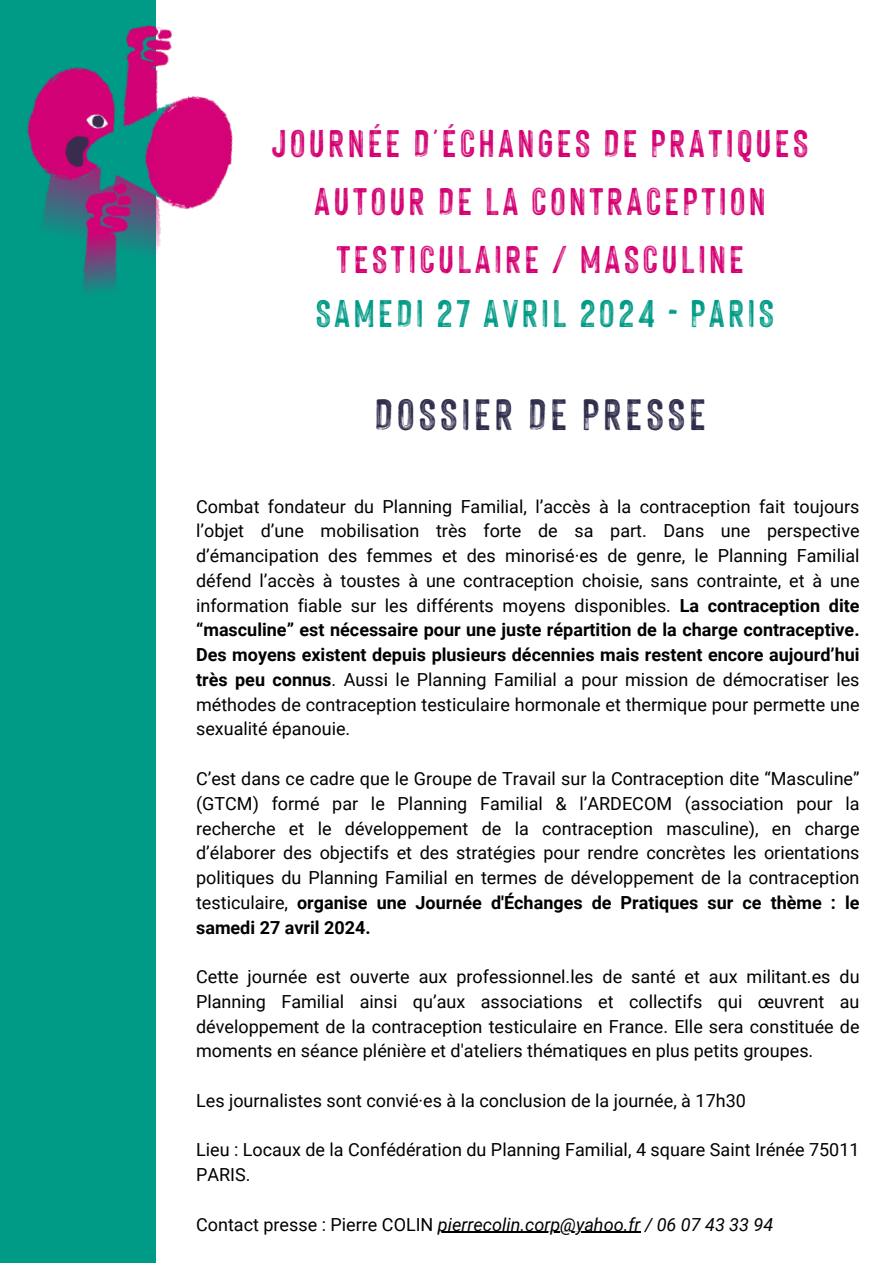
<style>
.page{position:relative;width:894px;height:1264px;background:#fff}
.page>*{position:absolute;margin:0;border:0;box-sizing:border-box;transform-origin:0 0}
.t1{font:48.15px "Hackney Personal Use Only";letter-spacing:.075em;color:#2f2d4c}
.t2{font:42.15px/58.1px "Hackney Personal Use Only";letter-spacing:.075em;color:#d40073;text-align:center}
.t3{font:42.15px "Hackney Personal Use Only";letter-spacing:.075em;color:#009b87}
.t4{font:18px/24.8px "Roboto";color:#000;text-align:justify}
.t5{font:italic 18px "Roboto";color:#000}
.s1{font-weight:700}
.s2{font-style:normal}
</style>
<div class="page">
<div style="left:0;top:0;width:156px;height:1263px;background:#009b87"></div>
<img style="left:27px;top:25px;width:206px;height:268px">
<hr style="left:438px;top:1231px;width:202px;height:1px;background:#000">
<h2 class="t2" style="left:271px;top:111px;width:538px">JOURNÉE D'ÉCHANGES DE PRATIQUES<br>AUTOUR DE LA CONTRACEPTION<br>TESTICULAIRE / MASCULINE</h2>
<h2 class="t3" style="left:315px;top:285px;width:460px">SAMEDI 27 AVRIL 2024 - PARIS</h2>
<h1 class="t1" style="left:374px;top:381px;width:333px">DOSSIER DE PRESSE</h1>
<p class="t4" style="left:196px;top:494px;width:664px">Combat fondateur du Planning Familial, l’accès à la contraception fait toujours l’objet d’une mobilisation très forte de sa part. Dans une perspective d’émancipation des femmes et des minorisé·es de genre, le Planning Familial défend l’accès à toustes à une contraception choisie, sans contrainte, et à une information fiable sur les différents moyens disponibles. <span class="s1">La contraception dite “masculine” est nécessaire pour une juste répartition de la charge contraceptive.<br>Des moyens existent depuis plusieurs décennies mais restent encore aujourd’hui très peu connus</span>. Aussi le Planning Familial a pour mission de démocratiser les méthodes de contraception testiculaire hormonale et thermique pour permette une sexualité épanouie.</p>
<p class="t4" style="left:196px;top:766px;width:664px">C’est dans ce cadre que le Groupe de Travail sur la Contraception dite “Masculine” (GTCM) formé par le Planning Familial &amp; l’ARDECOM (association pour la recherche et le développement de la contraception masculine), en charge d’élaborer des objectifs et des stratégies pour rendre concrètes les orientations politiques du Planning Familial en termes de développement de la contraception testiculaire, <span class="s1">organise une Journée d'Échanges de Pratiques sur ce thème : le samedi 27 avril 2024.</span></p>
<p class="t4" style="left:196px;top:964px;width:664px">Cette journée est ouverte aux professionnel.les de santé et aux militant.es du Planning Familial ainsi qu’aux associations et collectifs qui œuvrent au développement de la contraception testiculaire en France. Elle sera constituée de moments en séance plénière et d'ateliers thématiques en plus petits groupes.</p>
<p class="t4" style="left:196px;top:1088px;width:551px">Les journalistes sont convié·es à la conclusion de la journée, à 17h30</p>
<p class="t4" style="left:196px;top:1137px;width:664px">Lieu : Locaux de la Confédération du Planning Familial, 4 square Saint Irénée 75011<br>PARIS.</p>
<p class="t5" style="left:196px;top:1213px;width:578px"><span class="s2">Contact presse : Pierre COLIN</span> pierrecolin.corp@yahoo.fr / 06 07 43 33 94</p>
</div>
